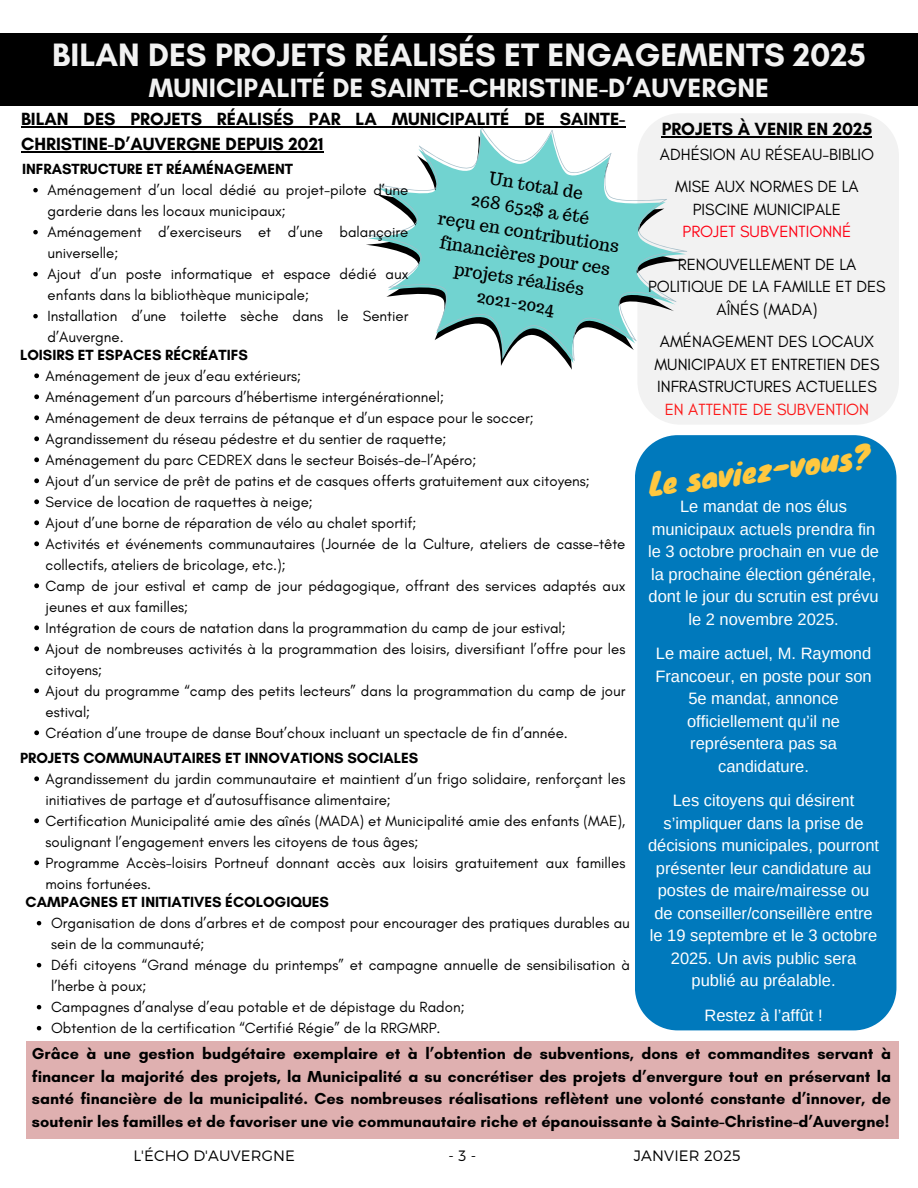
<style>
.page{position:relative;width:918px;height:1188px;background:#fff}
.page>*{position:absolute;margin:0;border:0;box-sizing:border-box;transform-origin:0 0}
.t1{font:700 33px "Glacial Indifference";color:#f2f2f2}
.t2{font:30px "Knewave";color:#ffc83f}
.t3{font:700 27px "Glacial Indifference";color:#f2f2f2}
.t4{font:700 18px/24.8px "Glacial Indifference";color:#000}
.t5{font:17.25px/23.7px "Trocchi";color:#000;text-align:center}
.t6{font:16.5px/22.5px "Arimo";color:#fff;text-align:center}
.t7{font:16.5px/22.5px "Glacial Indifference";color:#000;text-align:center}
.t8{font:16.5px "Glacial Indifference";color:#fc1717}
.t9{font:16.5px "Glacial Indifference";color:#ff0013}
.t10{font:700 16.2px/22.5px "Glacial Indifference";color:#000;text-align:justify}
.t11{font:15px/21px "Glacial Indifference";color:#000}
.t12{font:700 15px "Glacial Indifference";color:#000}
.t13{font:300 15px "Montserrat";letter-spacing:.01em;color:#000}
</style>
<div class="page">
<div style="left:0;top:33px;width:918px;height:72px;background:#000"></div>
<div style="left:638px;top:114px;width:261px;height:310px;background:#f2f2f2"></div>
<div style="left:635px;top:435px;width:261px;height:595px;background:#0079bc"></div>
<svg style="left:34px;top:373px;width:5px;height:5px"></svg>
<svg style="left:34px;top:394px;width:5px;height:5px"></svg>
<svg style="left:34px;top:415px;width:5px;height:5px"></svg>
<svg style="left:34px;top:436px;width:5px;height:5px"></svg>
<svg style="left:34px;top:457px;width:5px;height:5px"></svg>
<svg style="left:34px;top:478px;width:5px;height:5px"></svg>
<svg style="left:34px;top:499px;width:5px;height:5px"></svg>
<svg style="left:34px;top:520px;width:5px;height:5px"></svg>
<svg style="left:34px;top:541px;width:5px;height:5px"></svg>
<svg style="left:34px;top:583px;width:5px;height:5px"></svg>
<svg style="left:34px;top:625px;width:5px;height:5px"></svg>
<svg style="left:34px;top:646px;width:5px;height:5px"></svg>
<svg style="left:34px;top:688px;width:5px;height:5px"></svg>
<svg style="left:34px;top:730px;width:5px;height:5px"></svg>
<svg style="left:34px;top:776px;width:5px;height:5px"></svg>
<svg style="left:34px;top:818px;width:5px;height:5px"></svg>
<svg style="left:34px;top:860px;width:5px;height:5px"></svg>
<svg style="left:366px;top:244px;width:319px;height:126px"></svg>
<svg style="left:368px;top:126px;width:320px;height:235px;fill:#71d3d0"></svg>
<div style="left:26px;top:1041px;width:873px;height:97px;background:#dfb0b0"></div>
<hr style="left:21px;top:126px;width:604px;height:1px;background:#000">
<hr style="left:21px;top:151px;width:302px;height:1px;background:#000">
<svg style="left:37px;top:921px;width:4px;height:4px"></svg>
<svg style="left:37px;top:963px;width:4px;height:4px"></svg>
<svg style="left:37px;top:1005px;width:4px;height:4px"></svg>
<svg style="left:37px;top:1026px;width:4px;height:4px"></svg>
<hr style="left:662px;top:136px;width:210px;height:1px;background:#000">
<svg style="left:33px;top:188px;width:5px;height:4px"></svg>
<svg style="left:33px;top:230px;width:5px;height:4px"></svg>
<svg style="left:33px;top:272px;width:5px;height:4px"></svg>
<svg style="left:33px;top:314px;width:5px;height:4px"></svg>
<h1 class="t1" style="left:52px;top:34px;width:815px">BILAN DES PROJETS RÉALISÉS ET ENGAGEMENTS 2025</h1>
<h3 class="t3" style="left:149px;top:72px;width:622px">MUNICIPALITÉ DE SAINTE-CHRISTINE-D’AUVERGNE</h3>
<p class="t4" style="left:21px;top:107px;width:606px">BILAN DES PROJETS RÉALISÉS PAR LA MUNICIPALITÉ DE SAINTE-<br>CHRISTINE-D’AUVERGNE DEPUIS 2021</p>
<p class="t12" style="left:22px;top:159px;width:273px">INFRASTRUCTURE ET RÉAMÉNAGEMENT</p>
<p class="t11" style="left:48px;top:179px;width:362px">Aménagement d’un local dédié au projet-pilote d’une garderie dans les locaux municipaux;<br>Aménagement d’exerciseurs et d’une balançoire universelle;<br>Ajout d’un poste informatique et espace dédié aux enfants dans la bibliothèque municipale;<br>Installation d’une toilette sèche dans le Sentier d’Auvergne.</p>
<p class="t5" style="left:448px;top:159px;width:185px;rotate:9deg">Un total de<br>268 652$ a été<br>reçu en contributions financières pour ces projets réalisés<br>2021-2024</p>
<p class="t12" style="left:20px;top:345px;width:229px">LOISIRS ET ESPACES RÉCRÉATIFS</p>
<p class="t11" style="left:46px;top:365px;width:581px">Aménagement de jeux d’eau extérieurs;<br>Aménagement d’un parcours d’hébertisme intergénérationnel;<br>Aménagement de deux terrains de pétanque et d’un espace pour le soccer; Agrandissement du réseau pédestre et du sentier de raquette;<br>Aménagement du parc CEDREX dans le secteur Boisés-de-l’Apéro;<br>Ajout d’un service de prêt de patins et de casques offerts gratuitement aux citoyens; Service de location de raquettes à neige;<br>Ajout d’une borne de réparation de vélo au chalet sportif;<br>Activités et événements communautaires (Journée de la Culture, ateliers de casse-tête collectifs, ateliers de bricolage, etc.);<br>Camp de jour estival et camp de jour pédagogique, offrant des services adaptés aux jeunes et aux familles;<br>Intégration de cours de natation dans la programmation du camp de jour estival;<br>Ajout de nombreuses activités à la programmation des loisirs, diversifiant l’offre pour les citoyens;<br>Ajout du programme “camp des petits lecteurs” dans la programmation du camp de jour estival;<br>Création d’une troupe de danse Bout’choux incluant un spectacle de fin d’année.</p>
<p class="t12" style="left:20px;top:748px;width:400px">PROJETS COMMUNAUTAIRES ET INNOVATIONS SOCIALES</p>
<p class="t11" style="left:46px;top:768px;width:581px">Agrandissement du jardin communautaire et maintient d’un frigo solidaire, renforçant les initiatives de partage et d’autosuffisance alimentaire;<br>Certification Municipalité amie des aînés (MADA) et Municipalité amie des enfants (MAE), soulignant l’engagement envers les citoyens de tous âges;<br>Programme Accès-loisirs Portneuf donnant accès aux loisirs gratuitement aux familles moins fortunées.</p>
<p class="t12" style="left:26px;top:892px;width:305px">CAMPAGNES ET INITIATIVES ÉCOLOGIQUES</p>
<p class="t11" style="left:51px;top:912px;width:580px">Organisation de dons d’arbres et de compost pour encourager des pratiques durables au sein de la communauté;<br>Défi citoyens “Grand ménage du printemps” et campagne annuelle de sensibilisation à l’herbe à poux;<br>Campagnes d’analyse d’eau potable et de dépistage du Radon;<br>Obtention de la certification “Certifié Régie” de la RRGMRP.</p>
<p class="t4" style="left:662px;top:116px;width:212px">PROJETS À VENIR EN 2025</p>
<p class="t7" style="left:660px;top:138px;width:216px;line-height:32.5px">ADHÉSION AU RÉSEAU-BIBLIO<br>MISE AUX NORMES DE LA</p>
<p class="t7" style="left:693px;top:198px;width:150px">PISCINE MUNICIPALE</p>
<p class="t9" style="left:683px;top:222px;width:170px">PROJET SUBVENTIONNÉ</p>
<p class="t7" style="left:648px;top:253px;width:239px">RENOUVELLEMENT DE LA<br>POLITIQUE DE LA FAMILLE ET DES<br>AÎNÉS (MADA)</p>
<p class="t7" style="left:654px;top:331px;width:227px">AMÉNAGEMENT DES LOCAUX<br>MUNICIPAUX ET ENTRETIEN DES<br>INFRASTRUCTURES ACTUELLES</p>
<p class="t8" style="left:665px;top:400px;width:206px">EN ATTENTE DE SUBVENTION</p>
<h2 class="t2" style="left:646px;top:462px;width:224px;rotate:-8deg">Le saviez-vous?</h2>
<p class="t6" style="left:648px;top:495px;width:233px">Le mandat de nos élus municipaux actuels prendra fin le 3 octobre prochain en vue de la prochaine élection générale, dont le jour du scrutin est prévu le 2 novembre 2025.</p>
<p class="t6" style="left:655px;top:642px;width:218px">Le maire actuel, M. Raymond<br>Francoeur, en poste pour son<br>5e mandat, annonce officiellement qu’il ne représentera pas sa candidature.</p>
<p class="t6" style="left:648px;top:789px;width:233px">Les citoyens qui désirent s’impliquer dans la prise de décisions municipales, pourront présenter leur candidature au postes de maire/mairesse ou de conseiller/conseillère entre le 19 septembre et le 3 octobre<br>2025. Un avis public sera publié au préalable.</p>
<p class="t6" style="left:704px;top:1004px;width:120px">Restez à l’affût !</p>
<p class="t10" style="left:32px;top:1043px;width:861px">Grâce à une gestion budgétaire exemplaire et à l’obtention de subventions, dons et commandites servant à financer la majorité des projets, la Municipalité a su concrétiser des projets d’envergure tout en préservant la santé financière de la municipalité. Ces nombreuses réalisations reflètent une volonté constante d’innover, de soutenir les familles et de favoriser une vie communautaire riche et épanouissante à Sainte-Christine-d’Auvergne!</p>
<p class="t13" style="left:133px;top:1147px;width:163px">L'ÉCHO D'AUVERGNE</p>
<p class="t13" style="left:449px;top:1147px;width:29px">- 3 -</p>
<p class="t13" style="left:634px;top:1147px;width:108px">JANVIER 2025</p>
</div>
